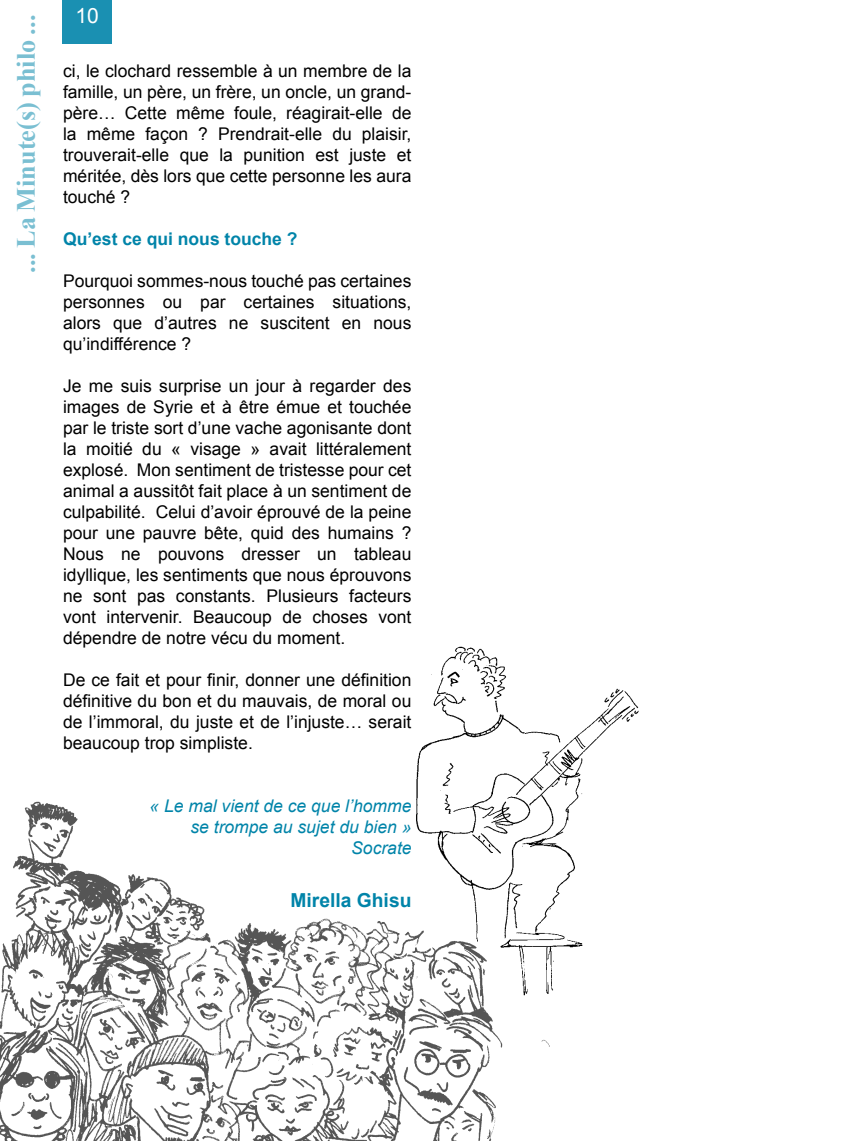
<style>
.page{position:relative;width:844px;height:1141px;background:#fff}
.page>*{position:absolute;margin:0;border:0;box-sizing:border-box;transform-origin:0 0}
.t1{font:700 26.25px "Times New Roman";color:#7abfd2}
.t2{font:21px "Arial";color:#fff}
.t3{font:700 19.25px "Arial";color:#0084a9}
.t4{font:17.5px/21px "Arial";color:#000;text-align:justify}
.t5{font:italic 17.5px/21px "Arial";color:#0084a9;text-align:right}
.t6{font:700 17.5px "Arial";color:#0084a9}
</style>
<div class="page">
<div style="left:62px;top:0;width:50px;height:43px;background:#1a90b2"></div>
<img style="left:0;top:801px;width:550px;height:340px">
<img style="left:387px;top:646px;width:252px;height:352px">
<h1 class="t1" style="left:8px;top:273px;width:259px;rotate:-90deg">... La Minute(s) philo ...</h1>
<p class="t2" style="left:76px;top:2px;width:25px">10</p>
<p class="t4" style="left:63px;top:61px;width:350px">ci, le clochard ressemble à un membre de la famille, un père, un frère, un oncle, un grand&shy;père… Cette même foule, réagirait-elle de la même façon ? Prendrait-elle du plaisir, trouverait-elle que la punition est juste et méritée, dès lors que cette personne les aura touché ?</p>
<p class="t6" style="left:63px;top:227px;width:236px">Qu’est ce qui nous touche ?</p>
<p class="t4" style="left:63px;top:271px;width:350px">Pourquoi sommes-nous touché pas certaines personnes ou par certaines situations, alors que d’autres ne suscitent en nous qu’indifférence ?</p>
<p class="t4" style="left:63px;top:376px;width:350px">Je me suis surprise un jour à regarder des images de Syrie et à être émue et touchée par le triste sort d’une vache agonisante dont la moitié du « visage » avait littéralement explosé. Mon sentiment de tristesse pour cet animal a aussitôt fait place à un sentiment de culpabilité. Celui d’avoir éprouvé de la peine pour une pauvre bête, quid des humains ?<br>Nous ne pouvons dresser un tableau idyllique, les sentiments que nous éprouvons ne sont pas constants. Plusieurs facteurs vont intervenir. Beaucoup de choses vont dépendre de notre vécu du moment.</p>
<p class="t4" style="left:63px;top:670px;width:350px">De ce fait et pour finir, donner une définition définitive du bon et du mauvais, de moral ou de l’immoral, du juste et de l’injuste… serait beaucoup trop simpliste.</p>
<p class="t5" style="left:149px;top:796px;width:263px">« Le mal vient de ce que l’homme se trompe au sujet du bien »<br>Socrate</p>
<p class="t3" style="left:290px;top:887px;width:122px">Mirella Ghisu</p>
</div>
